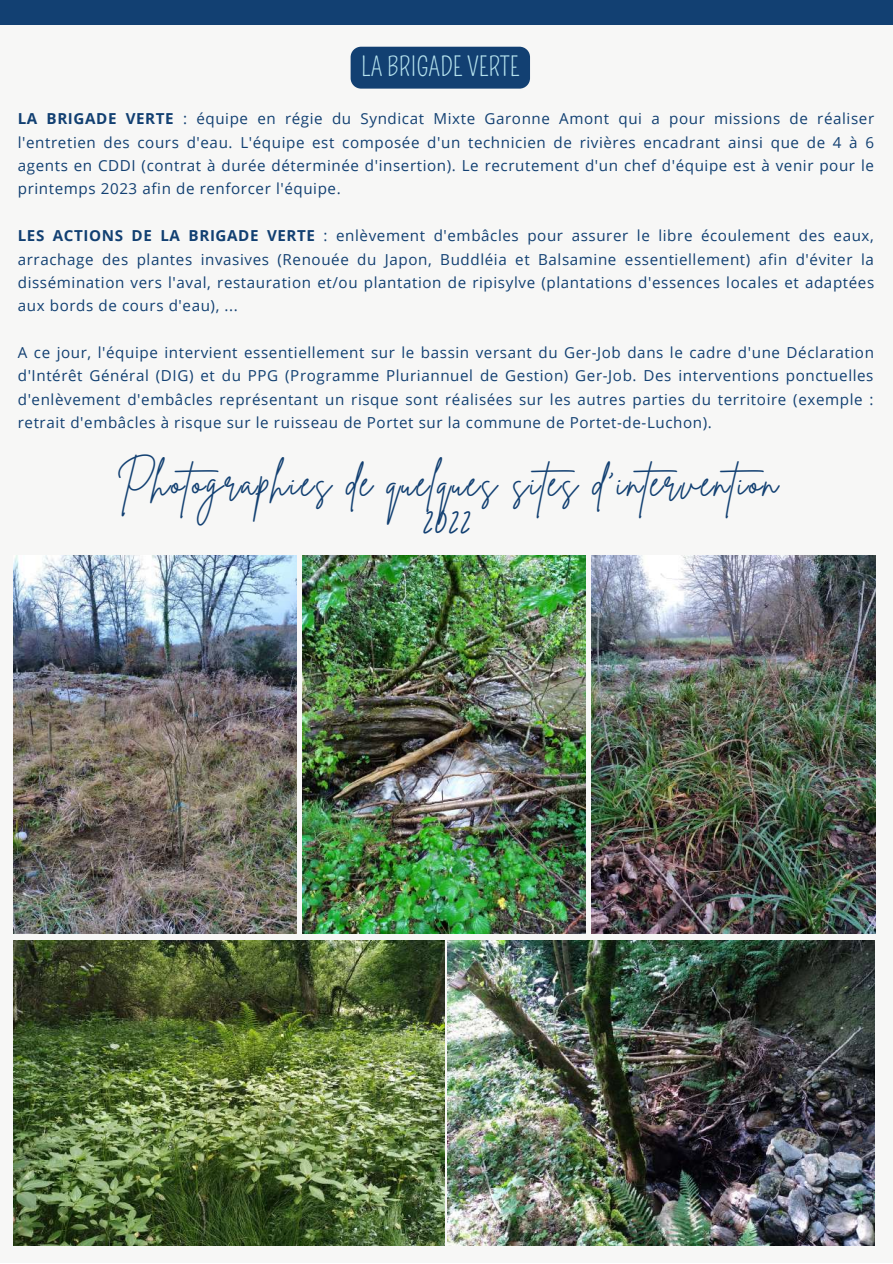
<style>
.page{position:relative;width:893px;height:1264px;background:#fff}
.page>*{position:absolute;margin:0;border:0;box-sizing:border-box;transform-origin:0 0}
.t1{font:39px/38.2px "Brittany Signature";letter-spacing:.045em;color:#124072;text-align:center}
.t2{font:26.1px "Pompiere";color:#b6e3ee}
.t3{font:15.15px/23.4px "Open Sans";letter-spacing:.04em;color:#124072;text-align:justify}
.s1{font-weight:700}
</style>
<div class="page">
<div style="left:0;top:0;width:892px;height:1262px;background:#f7f7f6"></div>
<div style="left:0;top:0;width:892px;height:25px;background:#124072"></div>
<img style="left:591px;top:556px;width:283px;height:377px">
<img style="left:14px;top:556px;width:283px;height:377px">
<img style="left:302px;top:556px;width:284px;height:377px">
<img style="left:14px;top:940px;width:430px;height:305px">
<img style="left:447px;top:940px;width:427px;height:305px">
<div style="left:350px;top:47px;width:180px;height:42px;background:#124072;border-radius:10px"></div>
<h2 class="t2" style="left:361px;top:51px;width:160px">LA BRIGADE VERTE</h2>
<p class="t3" style="left:18px;top:107px;width:857px"><span class="s1">LA BRIGADE VERTE</span> : équipe en régie du Syndicat Mixte Garonne Amont qui a pour missions de réaliser l'entretien des cours d'eau. L'équipe est composée d'un technicien de rivières encadrant ainsi que de 4 à 6 agents en CDDI (contrat à durée déterminée d'insertion). Le recrutement d'un chef d'équipe est à venir pour le printemps 2023 afin de renforcer l'équipe.</p>
<p class="t3" style="left:18px;top:224px;width:857px"><span class="s1">LES ACTIONS DE LA BRIGADE VERTE</span> : enlèvement d'embâcles pour assurer le libre écoulement des eaux, arrachage des plantes invasives (Renouée du Japon, Buddléia et Balsamine essentiellement) afin d'éviter la dissémination vers l'aval, restauration et/ou plantation de ripisylve (plantations d'essences locales et adaptées aux bords de cours d'eau), ...</p>
<p class="t3" style="left:18px;top:340px;width:857px">A ce jour, l'équipe intervient essentiellement sur le bassin versant du Ger-Job dans le cadre d'une Déclaration d'Intérêt Général (DIG) et du PPG (Programme Pluriannuel de Gestion) Ger-Job. Des interventions ponctuelles d'enlèvement d'embâcles représentant un risque sont réalisées sur les autres parties du territoire (exemple : retrait d'embâcles à risque sur le ruisseau de Portet sur la commune de Portet-de-Luchon).</p>
<h1 class="t1" style="left:117px;top:464px;width:662px">Photographies de quelques sites d'intervention<br>2022</h1>
</div>
